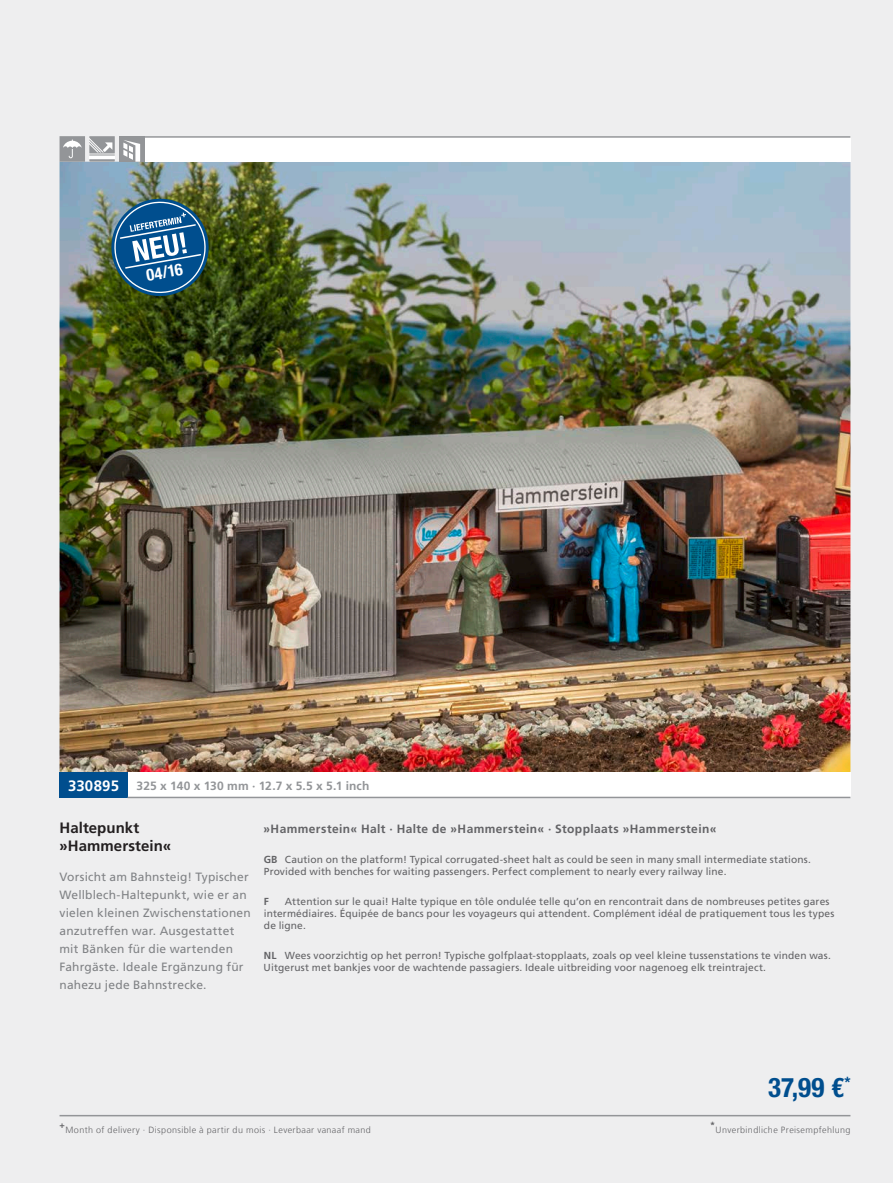
<style>
.page{position:relative;width:893px;height:1183px;background:#fff}
.page>*{position:absolute;margin:0;border:0;box-sizing:border-box;transform-origin:0 0}
.t1{font:700 condensed 27px "Helvetica Neue LT Std";color:#004e8e}
.t2{font:700 condensed 16.5px "Helvetica Neue LT Std";color:#fff}
.t3{font:700 15px/18px "Frutiger LT Com";letter-spacing:.005em;color:#231f20}
.t4{font:12px/18px "Frutiger LT Com";letter-spacing:.015em;color:#808285}
.t5{font:700 12px "Frutiger LT Com";letter-spacing:.035em;color:#636366}
.t6{font:700 12px "Frutiger LT Com";letter-spacing:.01em;color:#939598}
.t7{font:10.2px/12px "Frutiger LT Com";letter-spacing:.015em;color:#636366}
.t8{font:700 10.2px "Frutiger LT Com";color:#636366}
.t9{font:300 9px "Frutiger LT Com";letter-spacing:.045em;color:#636366}
.t10{font:700 9px "Frutiger LT Com";color:#636366}
.s1{font-size:15px;color:#fff}
.s2{font-weight:700}
</style>
<div class="page">
<div style="left:0;top:0;width:893px;height:1182px;background:#eeeeef"></div>
<hr style="left:60px;top:1114px;width:790px;height:2px;background:#939598">
<img style="left:60px;top:162px;width:790px;height:610px">
<div style="left:60px;top:772px;width:68px;height:26px;background:#004e8e"></div>
<div style="left:128px;top:772px;width:722px;height:26px;background:#fff"></div>
<hr style="left:128px;top:796px;width:722px;height:2px;background:#939598">
<svg style="left:111px;top:199px;width:98px;height:97px;background:#396d8b"></svg>
<div style="left:138px;top:136px;width:712px;height:26px;background:#fff"></div>
<hr style="left:138px;top:136px;width:712px;height:2px;background:#939598">
<svg style="left:60px;top:136px;width:55px;height:26px"></svg>
<div style="left:119px;top:136px;width:26px;height:26px;background:#939598"></div>
<svg style="left:123px;top:140px;width:17px;height:22px"></svg>
<h2 class="t2" style="left:145px;top:265px;width:38px;rotate:-10deg">04/16</h2>
<p class="t6" style="left:68px;top:778px;width:303px"><span class="s1">330895</span> 325 x 140 x 130 mm · 12.7 x 5.5 x 5.1 inch</p>
<h3 class="t3" style="left:60px;top:818px;width:113px">Haltepunkt »Hammerstein«</h3>
<p class="t4" style="left:60px;top:867px;width:193px">Vorsicht am Bahnsteig! Typischer<br>Wellblech-Haltepunkt, wie er an vielen kleinen Zwischenstationen anzutreffen war. Ausgestattet mit Bänken für die wartenden<br>Fahrgäste. Ideale Ergänzung für nahezu jede Bahnstrecke.</p>
<p class="t5" style="left:263px;top:821px;width:454px">»Hammerstein« Halt · Halte de »Hammerstein« · Stopplaats »Hammerstein«</p>
<p class="t7" style="left:264px;top:853px;width:549px"><span class="s2">GB</span> Caution on the platform! Typical corrugated-sheet halt as could be seen in many small intermediate stations.<br>Provided with benches for waiting passengers. Perfect complement to nearly every railway line.</p>
<p class="t8" style="left:264px;top:895px;width:7px">F</p>
<p class="t7" style="left:264px;top:895px;width:572px;text-indent:21px">Attention sur le quai! Halte typique en tôle ondulée telle qu’on en rencontrait dans de nombreuses petites gares intermédiaires. Équipée de bancs pour les voyageurs qui attendent. Complément idéal de pratiquement tous les types de ligne.</p>
<p class="t7" style="left:264px;top:949px;width:569px"><span class="s2">NL</span> Wees voorzichtig op het perron! Typische golfplaat-stopplaats, zoals op veel kleine tussenstations te vinden was.<br>Uitgerust met bankjes voor de wachtende passagiers. Ideale uitbreiding voor nagenoeg elk treintraject.</p>
<h1 class="t1" style="left:768px;top:1070px;width:84px">37,99 €<sup>*</sup></h1>
<p class="t10" style="left:60px;top:1119px;width:7px">+</p>
<p class="t9" style="left:65px;top:1124px;width:307px">Month of delivery · Disponsible à partir du mois · Leverbaar vanaaf mand</p>
<p class="t10" style="left:710px;top:1119px;width:7px">*</p>
<p class="t9" style="left:716px;top:1124px;width:136px">Unverbindliche Preisempfehlung</p>
</div>
